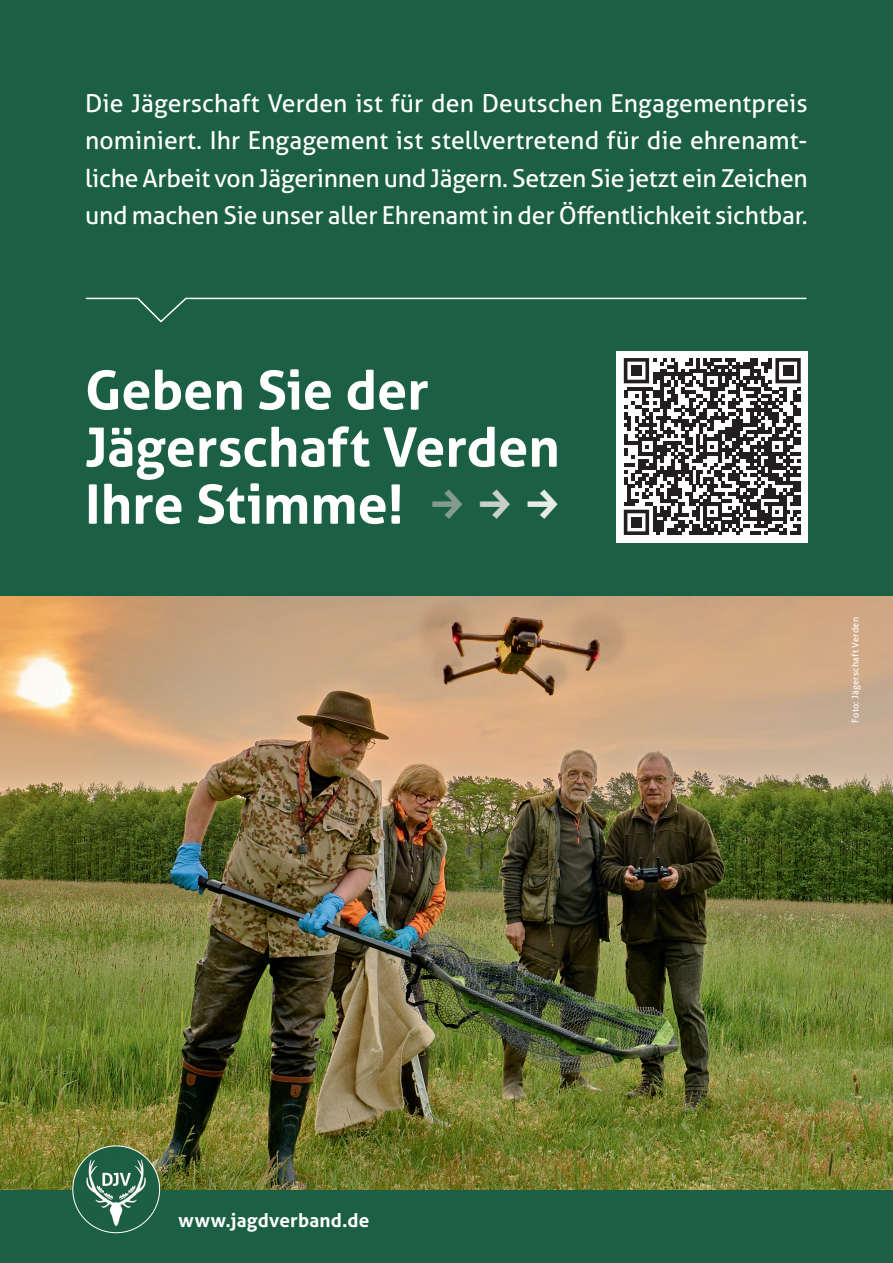
<style>
.page{position:relative;width:893px;height:1263px;background:#fff}
.page>*{position:absolute;margin:0;border:0;box-sizing:border-box;transform-origin:0 0}
.t1{font:700 54px/57px "Aller";letter-spacing:-.005em;color:#fff}
.t2{font:24.75px/37.5px "Aller";letter-spacing:-.005em;color:#fff;text-align:justify}
.t3{font:700 18.9px "Aller";letter-spacing:.01em;color:#fff}
.t4{font:9px "Aller";letter-spacing:.03em;color:#fff}
.s1{font-family:"Real Text OT";font-size:42px;color:#839b8c}
.s2{font-family:"Real Text OT";font-size:42px;color:#c7cfc8}
.s3{font-family:"Real Text OT";font-size:42px;color:#e7ece9}
</style>
<div class="page">
<img style="left:0;top:595px;width:893px;height:596px">
<div style="left:0;top:1191px;width:893px;height:72px;background:#1b6045"></div>
<div style="left:0;top:0;width:893px;height:595px;background:#1b6045"></div>
<img style="left:73px;top:1146px;width:87px;height:87px;border-radius:43px">
<div style="left:617px;top:351px;width:191px;height:191px;background:#fff"></div>
<svg style="left:624px;top:358px;width:177px;height:177px"></svg>
<div style="left:631px;top:365px;width:11px;height:11px;background:#231f20"></div>
<div style="left:783px;top:365px;width:10px;height:11px;background:#231f20"></div>
<div style="left:631px;top:517px;width:11px;height:11px;background:#231f20"></div>
<svg style="left:85px;top:297px;width:722px;height:26px"></svg>
<p class="t2" style="left:85px;top:84px;width:724px">Die Jägerschaft Verden ist für den Deutschen Engagementpreis nominiert. Ihr Engagement ist stellvertretend für die ehrenamt&shy;liche Arbeit von Jägerinnen und Jägern. Setzen Sie jetzt ein Zeichen und machen Sie unser aller Ehrenamt in der Öffentlichkeit sichtbar.</p>
<h1 class="t1" style="left:85px;top:361px;width:478px">Geben Sie der<br>Jägerschaft Verden<br>Ihre Stimme! <span class="s1">→</span> <span class="s2">→</span> <span class="s3">→</span></h1>
<p class="t4" style="left:850px;top:723px;width:107px;rotate:-90deg">Foto: Jägerschaft Verden</p>
<p class="t3" style="left:179px;top:1209px;width:192px">www.jagdverband.de</p>
</div>
